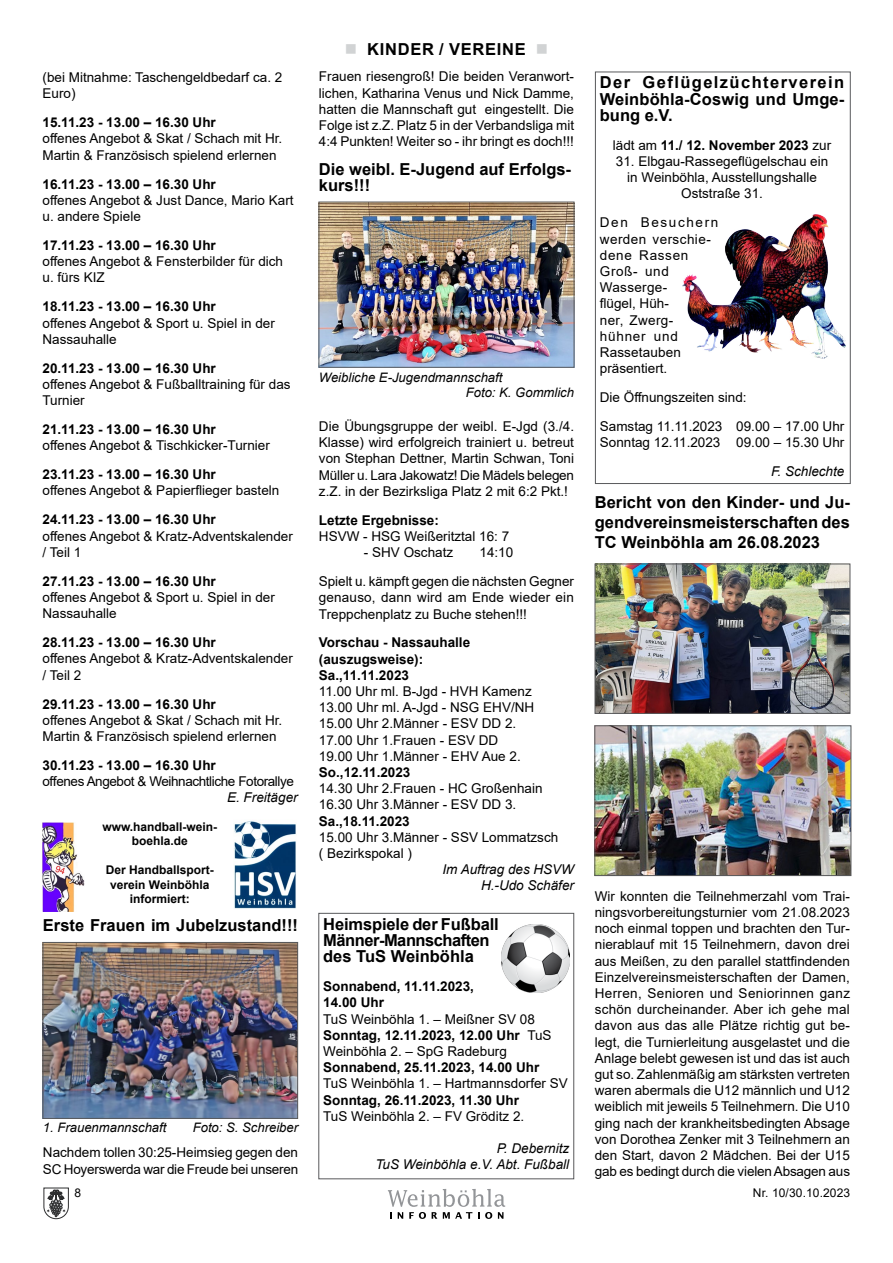
<style>
.page{position:relative;width:893px;height:1263px;background:#fff}
.page>*{position:absolute;margin:0;border:0;box-sizing:border-box;transform-origin:0 0}
.t1{font:700 16.5px/16.2px "Arial";color:#000}
.t2{font:700 16.5px "Arial";letter-spacing:.045em;color:#000}
.t3{font:13.5px/16.2px "Arial";color:#000}
.t4{font:700 13.5px/16.2px "Arial";color:#000}
.t5{font:13.5px/16.2px "Arial";letter-spacing:.035em;color:#000}
.t6{font:italic 13.5px/16.2px "Arial";color:#000;text-align:right}
.t7{font:13.5px "Arial";letter-spacing:-.03em;color:#000}
.t8{font:italic 13.05px/15.8px "Arial";color:#000}
.t9{font:700 12px/14.4px "Arial";color:#000;text-align:center}
.t10{font:12px "Arial";letter-spacing:.01em;color:#000}
.s1{color:#d1d3d4}
.s2{font-weight:700}
.s3{font-weight:400}
</style>
<div class="page">
<svg style="left:43px;top:1187px;width:26px;height:32px"></svg>
<svg style="left:388px;top:1189px;width:117px;height:30px"></svg>
<img style="left:42px;top:822px;width:43px;height:90px">
<img style="left:234px;top:821px;width:62px;height:88px">
<img style="left:45px;top:944px;width:251px;height:172px">
<div style="left:43px;top:942px;width:255px;height:176px;border:1px solid #58595b"></div>
<img style="left:321px;top:204px;width:251px;height:161px">
<div style="left:319px;top:202px;width:255px;height:165px;border:1px solid #58595b"></div>
<div style="left:319px;top:913px;width:255px;height:266px;border:1px solid #58595b"></div>
<img style="left:502px;top:925px;width:67px;height:67px">
<div style="left:595px;top:72px;width:255px;height:412px;border:1px solid #58595b"></div>
<img style="left:682px;top:215px;width:164px;height:143px">
<img style="left:597px;top:566px;width:251px;height:146px">
<div style="left:595px;top:564px;width:255px;height:150px;border:1px solid #58595b"></div>
<img style="left:597px;top:728px;width:252px;height:146px">
<div style="left:595px;top:726px;width:256px;height:150px;border:1px solid #58595b"></div>
<p class="t3" style="left:43px;top:69px;width:241px">(bei Mitnahme: Taschengeldbedarf ca. 2<br>Euro)</p>
<p class="t4" style="left:43px;top:115px;width:175px">15.11.23 - 13.00 – 16.30 Uhr</p>
<p class="t3" style="left:43px;top:131px;width:241px">offenes Angebot &amp; Skat / Schach mit Hr.<br>Martin &amp; Französisch spielend erlernen</p>
<p class="t4" style="left:43px;top:176px;width:175px">16.11.23 - 13.00 – 16.30 Uhr</p>
<p class="t3" style="left:43px;top:192px;width:253px">offenes Angebot &amp; Just Dance, Mario Kart u. andere Spiele</p>
<p class="t4" style="left:43px;top:237px;width:175px">17.11.23 - 13.00 – 16.30 Uhr</p>
<p class="t3" style="left:43px;top:253px;width:242px">offenes Angebot &amp; Fensterbilder für dich u. fürs KIZ</p>
<p class="t4" style="left:43px;top:299px;width:175px">18.11.23 - 13.00 – 16.30 Uhr</p>
<p class="t3" style="left:43px;top:315px;width:234px">offenes Angebot &amp; Sport u. Spiel in der<br>Nassauhalle</p>
<p class="t4" style="left:43px;top:360px;width:175px">20.11.23 - 13.00 – 16.30 Uhr</p>
<p class="t3" style="left:43px;top:376px;width:250px">offenes Angebot &amp; Fußballtraining für das<br>Turnier</p>
<p class="t4" style="left:43px;top:421px;width:175px">21.11.23 - 13.00 – 16.30 Uhr</p>
<p class="t3" style="left:43px;top:437px;width:229px">offenes Angebot &amp; Tischkicker-Turnier</p>
<p class="t4" style="left:43px;top:467px;width:175px">23.11.23 - 13.00 – 16.30 Uhr</p>
<p class="t3" style="left:43px;top:482px;width:238px">offenes Angebot &amp; Papierflieger basteln</p>
<p class="t4" style="left:43px;top:512px;width:175px">24.11.23 - 13.00 – 16.30 Uhr</p>
<p class="t3" style="left:43px;top:528px;width:252px">offenes Angebot &amp; Kratz-Adventskalender / Teil 1</p>
<p class="t4" style="left:43px;top:573px;width:175px">27.11.23 - 13.00 – 16.30 Uhr</p>
<p class="t3" style="left:43px;top:589px;width:234px">offenes Angebot &amp; Sport u. Spiel in der<br>Nassauhalle</p>
<p class="t4" style="left:43px;top:634px;width:175px">28.11.23 - 13.00 – 16.30 Uhr</p>
<p class="t3" style="left:43px;top:650px;width:252px">offenes Angebot &amp; Kratz-Adventskalender / Teil 2</p>
<p class="t4" style="left:43px;top:696px;width:175px">29.11.23 - 13.00 – 16.30 Uhr</p>
<p class="t3" style="left:43px;top:712px;width:241px">offenes Angebot &amp; Skat / Schach mit Hr.<br>Martin &amp; Französisch spielend erlernen</p>
<p class="t4" style="left:43px;top:757px;width:175px">30.11.23 - 13.00 – 16.30 Uhr</p>
<p class="t7" style="left:43px;top:772px;width:253px">offenes Angebot &amp; Weihnachtliche Fotorallye</p>
<p class="t6" style="left:227px;top:790px;width:72px">E. Freitäger</p>
<p class="t9" style="left:102px;top:820px;width:116px">www.handball-wein&shy;boehla.de</p>
<p class="t9" style="left:106px;top:863px;width:110px">Der Handballsport&shy;verein Weinböhla informiert:</p>
<p class="t1" style="left:43px;top:917px;width:257px">Erste Frauen im Jubelzustand!!!</p>
<p class="t8" style="left:43px;top:1119px;width:125px">1. Frauenmannschaft</p>
<p class="t8" style="left:193px;top:1119px;width:107px">Foto: S. Schreiber</p>
<p class="t3" style="left:43px;top:1144px;width:257px">Nachdem tollen 30:25-Heimsieg gegen den<br>SC Hoyerswerda war die Freude bei unseren</p>
<p class="t2" style="left:336px;top:38px;width:221px"><span class="s1">■</span> jahresrückblick <span class="s1">■</span></p>
<p class="t1" style="left:410px;top:41px;width:139px">er / Verein<span class="s1">■</span>e <span class="s1">■</span></p>
<p class="t3" style="left:319px;top:68px;width:257px;text-align:justify">Frauen riesengroß! Die beiden Veranwort&shy;lichen, Katharina Venus und Nick Damme, hatten die Mannschaft gut eingestellt. Die Folge ist z.Z. Platz 5 in der Verbandsliga mit 4:4 Punkten! Weiter so - ihr bringt es doch!!!</p>
<p class="t1" style="left:319px;top:161px;width:254px">Die weibl. E-Jugend auf Erfolgs&shy;kurs!!!</p>
<p class="t2" style="left:345px;top:38px;width:158px"><span class="s1">■</span> Kind<span class="s1">■</span> Aktuelles</p>
<p class="t8" style="left:466px;top:369px;width:110px;text-indent:-147px">Weibliche E-Jugendmannschaft<br>Foto: K. Gommlich</p>
<p class="t3" style="left:319px;top:418px;width:257px;text-align:justify">Die Übungsgruppe der weibl. E-Jgd (3./4.<br>Klasse) wird erfolgreich trainiert u. betreut von Stephan Dettner, Martin Schwan, Toni Müller u. Lara Jakowatz! Die Mädels belegen z.Z. in der Bezirksliga Platz 2 mit 6:2 Pkt.!</p>
<p class="t4" style="left:319px;top:512px;width:122px">Letzte Ergebnisse:</p>
<p class="t3" style="left:319px;top:528px;width:192px">HSVW - HSG Weißeritztal 16: 7</p>
<p class="t3" style="left:364px;top:544px;width:91px">- SHV Oschatz</p>
<p class="t3" style="left:319px;top:538px;width:257px;line-height:29px;text-indent:161px">14:10<br>Spielt u. kämpft gegen die nächsten Gegner</p>
<p class="t3" style="left:319px;top:589px;width:257px">genauso, dann wird am Ende wieder ein<br>Treppchenplatz zu Buche stehen!!!</p>
<p class="t4" style="left:319px;top:635px;width:153px">Vorschau - Nassauhalle (auszugsweise):<br>Sa.,11.11.2023</p>
<p class="t3" style="left:319px;top:683px;width:217px">11.00 Uhr ml. B-Jgd - HVH Kamenz<br>13.00 Uhr ml. A-Jgd - NSG EHV/NH<br>15.00 Uhr 2.Männer - ESV DD 2.<br>17.00 Uhr 1.Frauen - ESV DD<br>19.00 Uhr 1.Männer - EHV Aue 2.</p>
<p class="t4" style="left:319px;top:764px;width:93px">So.,12.11.2023</p>
<p class="t3" style="left:319px;top:780px;width:225px">14.30 Uhr 2.Frauen - HC Großenhain<br>16.30 Uhr 3.Männer - ESV DD 3.</p>
<p class="t4" style="left:319px;top:813px;width:92px">Sa.,18.11.2023</p>
<p class="t3" style="left:319px;top:829px;width:241px">15.00 Uhr 3.Männer - SSV Lommatzsch ( Bezirkspokal )</p>
<p class="t6" style="left:442px;top:862px;width:133px">Im Auftrag des HSVW<br>H.-Udo Schäfer</p>
<p class="t1" style="left:323px;top:916px;width:177px">Heimspiele der Fußball<br>Männer-Mannschaften des TuS Weinböhla</p>
<p class="t4" style="left:323px;top:978px;width:152px">Sonnabend, 11.11.2023,<br>14.00 Uhr</p>
<p class="t3" style="left:323px;top:1010px;width:230px">TuS Weinböhla 1. – Meißner SV 08<br><span class="s2">Sonntag, 12.11.2023, 12.00 Uhr</span> TuS<br>Weinböhla 2. – SpG Radeburg</p>
<p class="t4" style="left:323px;top:1059px;width:218px">Sonnabend, 25.11.2023, 14.00 Uhr</p>
<p class="t3" style="left:323px;top:1075px;width:246px">TuS Weinböhla 1. – Hartmannsdorfer SV</p>
<p class="t4" style="left:323px;top:1092px;width:197px">Sonntag, 26.11.2023, 11.30 Uhr</p>
<p class="t3" style="left:323px;top:1108px;width:203px">TuS Weinböhla 2. – FV Gröditz 2.</p>
<p class="t6" style="left:375px;top:1140px;width:195px">P. Debernitz<br>TuS Weinböhla e.V. Abt. Fußball</p>
<p class="t1" style="left:600px;top:75px;width:246px;text-align:justify">Der Geflügelzüchterverein Weinböhla-Coswig und Umge&shy;bung e.V.</p>
<p class="t4" style="left:613px;top:137px;width:220px"><span class="s3">lädt am</span> 11./ 12. November 2023 <span class="s3">zur</span></p>
<p class="t3" style="left:616px;top:153px;width:214px;text-align:center">31. Elbgau-Rassegeflügelschau ein in Weinböhla, Ausstellungshalle<br>Oststraße 31.</p>
<p class="t5" style="left:600px;top:214px;width:120px">Den Besuchern werden verschie&shy;dene Rassen<br>Groß- und<br>Wasserge-<br>flügel, Hüh-<br>ner, Zwerg&shy;hühner und<br>Rassetauben präsentiert.</p>
<p class="t3" style="left:600px;top:383px;width:246px;line-height:29px">Die Öffnungszeiten sind:<br>Samstag 11.11.2023 09.00 – 17.00 Uhr</p>
<p class="t3" style="left:600px;top:434px;width:246px">Sonntag 12.11.2023 09.00 – 15.30 Uhr</p>
<p class="t6" style="left:771px;top:464px;width:75px">F. Schlechte</p>
<p class="t1" style="left:595px;top:493px;width:257px;line-height:19.8px;text-align:justify">Bericht von den Kinder- und Ju&shy;gendvereinsmeisterschaften des TC Weinböhla am 26.08.2023</p>
<p class="t3" style="left:595px;top:888px;width:257px;text-align:justify">Wir konnten die Teilnehmerzahl vom Trai&shy;ningsvorbereitungsturnier vom 21.08.2023 noch einmal toppen und brachten den Tur&shy;nierablauf mit 15 Teilnehmern, davon drei aus Meißen, zu den parallel stattfindenden Einzelvereinsmeisterschaften der Damen, Herren, Senioren und Seniorinnen ganz schön durcheinander. Aber ich gehe mal davon aus das alle Plätze richtig gut be&shy;legt, die Turnierleitung ausgelastet und die Anlage belebt gewesen ist und das ist auch gut so. Zahlenmäßig am stärksten vertreten waren abermals die U12 männlich und U12 weiblich mit jeweils 5 Teilnehmern. Die U10 ging nach der krankheitsbedingten Absage von Dorothea Zenker mit 3 Teilnehmern an den Start, davon 2 Mädchen. Bei der U15 gab es bedingt durch die vielen Absagen aus</p>
<p class="t10" style="left:75px;top:1184px;width:8px">8</p>
<p class="t10" style="left:753px;top:1184px;width:99px">Nr. 10/30.10.2023</p>
</div>
